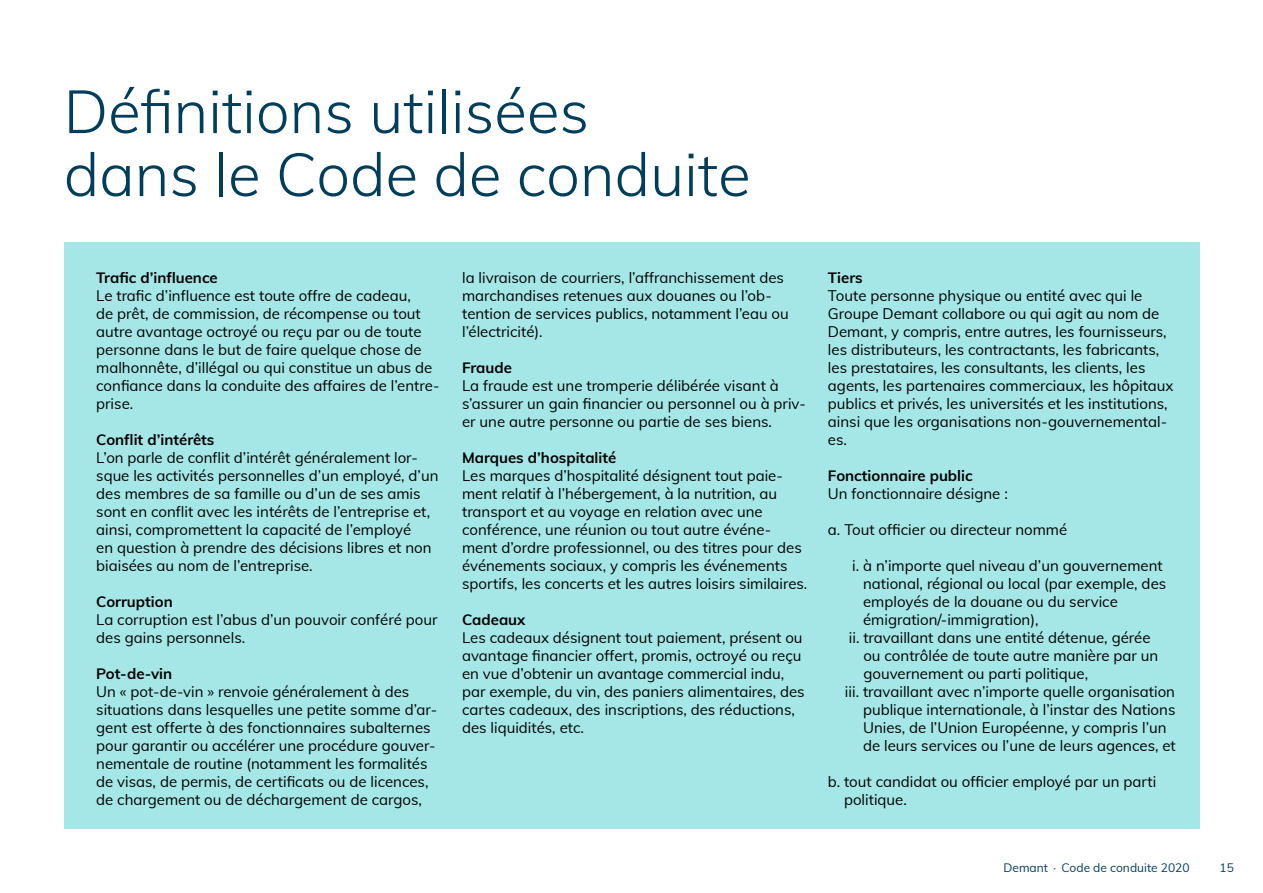
<style>
.page{position:relative;width:1263px;height:893px;background:#fff}
.page>*{position:absolute;margin:0;border:0;box-sizing:border-box;transform-origin:0 0}
.t1{font:300 60px/63px "Muli";color:#003e5c}
.t2{font:15px/18px "Muli";color:#000}
.t3{font:700 15px "Muli";color:#000}
.t4{font:12px "Muli";color:#003e5c}
</style>
<div class="page">
<div style="left:64px;top:242px;width:1135px;height:587px;background:#a5e7e7"></div>
<h1 class="t1" style="left:64px;top:77px;width:688px">Définitions utilisées<br>dans le Code de conduite</h1>
<p class="t3" style="left:96px;top:267px;width:123px">Trafic d’influence</p>
<p class="t2" style="left:96px;top:286px;width:345px">Le trafic d’influence est toute offre de cadeau,<br>de prêt, de commission, de récompense ou tout autre avantage octroyé ou reçu par ou de toute personne dans le but de faire quelque chose de malhonnête, d’illégal ou qui constitue un abus de confiance dans la conduite des affaires de l’entre&shy;prise.</p>
<p class="t3" style="left:96px;top:429px;width:120px">Conflit d’intérêts</p>
<p class="t2" style="left:96px;top:448px;width:344px">L’on parle de conflit d’intérêt généralement lor&shy;sque les activités personnelles d’un employé, d’un des membres de sa famille ou d’un de ses amis sont en conflit avec les intérêts de l’entreprise et, ainsi, compromettent la capacité de l’employé<br>en question à prendre des décisions libres et non biaisées au nom de l’entreprise.</p>
<p class="t3" style="left:96px;top:591px;width:78px">Corruption</p>
<p class="t2" style="left:96px;top:610px;width:343px">La corruption est l’abus d’un pouvoir conféré pour des gains personnels.</p>
<p class="t3" style="left:96px;top:663px;width:78px">Pot-de-vin</p>
<p class="t2" style="left:96px;top:682px;width:342px">Un « pot-de-vin » renvoie généralement à des situations dans lesquelles une petite somme d’ar&shy;gent est offerte à des fonctionnaires subalternes pour garantir ou accélérer une procédure gouver&shy;nementale de routine (notamment les formalités de visas, de permis, de certificats ou de licences, de chargement ou de déchargement de cargos,</p>
<p class="t2" style="left:462px;top:268px;width:328px">la livraison de courriers, l’affranchissement des marchandises retenues aux douanes ou l’ob&shy;tention de services publics, notamment l’eau ou l’électricité).</p>
<p class="t3" style="left:462px;top:357px;width:51px">Fraude</p>
<p class="t2" style="left:462px;top:376px;width:345px">La fraude est une tromperie délibérée visant à s’assurer un gain financier ou personnel ou à priv&shy;er une autre personne ou partie de ses biens.</p>
<p class="t3" style="left:462px;top:447px;width:156px">Marques d’hospitalité</p>
<p class="t2" style="left:462px;top:466px;width:347px">Les marques d’hospitalité désignent tout paie&shy;ment relatif à l’hébergement, à la nutrition, au transport et au voyage en relation avec une conférence, une réunion ou tout autre événe&shy;ment d’ordre professionnel, ou des titres pour des événements sociaux, y compris les événements sportifs, les concerts et les autres loisirs similaires.</p>
<p class="t3" style="left:462px;top:609px;width:65px">Cadeaux</p>
<p class="t2" style="left:462px;top:628px;width:344px">Les cadeaux désignent tout paiement, présent ou avantage financier offert, promis, octroyé ou reçu en vue d’obtenir un avantage commercial indu, par exemple, du vin, des paniers alimentaires, des cartes cadeaux, des inscriptions, des réductions, des liquidités, etc.</p>
<p class="t3" style="left:828px;top:267px;width:36px">Tiers</p>
<p class="t2" style="left:828px;top:286px;width:347px">Toute personne physique ou entité avec qui le Groupe Demant collabore ou qui agit au nom de Demant, y compris, entre autres, les fournisseurs, les distributeurs, les contractants, les fabricants, les prestataires, les consultants, les clients, les agents, les partenaires commerciaux, les hôpitaux publics et privés, les universités et les institutions, ainsi que les organisations non-gouvernemental&shy;es.</p>
<p class="t3" style="left:828px;top:465px;width:146px">Fonctionnaire public</p>
<p class="t2" style="left:828px;top:484px;width:181px">Un fonctionnaire désigne :</p>
<p class="t2" style="left:828px;top:520px;width:241px">a. Tout officier ou directeur nommé</p>
<p class="t2" style="left:852px;top:556px;width:312px">i. à n’importe quel niveau d’un gouvernement</p>
<p class="t2" style="left:863px;top:574px;width:305px">national, régional ou local (par exemple, des</p>
<p class="t2" style="left:863px;top:592px;width:256px">employés de la douane ou du service</p>
<p class="t2" style="left:863px;top:610px;width:177px">émigration/-immigration),</p>
<p class="t2" style="left:849px;top:628px;width:303px">ii. travaillant dans une entité détenue, gérée</p>
<p class="t2" style="left:863px;top:646px;width:296px">ou contrôlée de toute autre manière par un</p>
<p class="t2" style="left:863px;top:664px;width:226px">gouvernement ou parti politique,</p>
<p class="t2" style="left:845px;top:682px;width:332px">iii. travaillant avec n’importe quelle organisation</p>
<p class="t2" style="left:863px;top:700px;width:314px">publique internationale, à l’instar des Nations</p>
<p class="t2" style="left:863px;top:718px;width:305px">Unies, de l’Union Européenne, y compris l’un</p>
<p class="t2" style="left:863px;top:736px;width:314px">de leurs services ou l’une de leurs agences, et</p>
<p class="t2" style="left:844px;top:772px;width:314px;text-indent:-16px">b. tout candidat ou officier employé par un parti politique.</p>
<p class="t4" style="left:1003px;top:859px;width:188px">Demant ∙ Code de conduite 2020</p>
<p class="t4" style="left:1219px;top:859px;width:16px">15</p>
</div>
